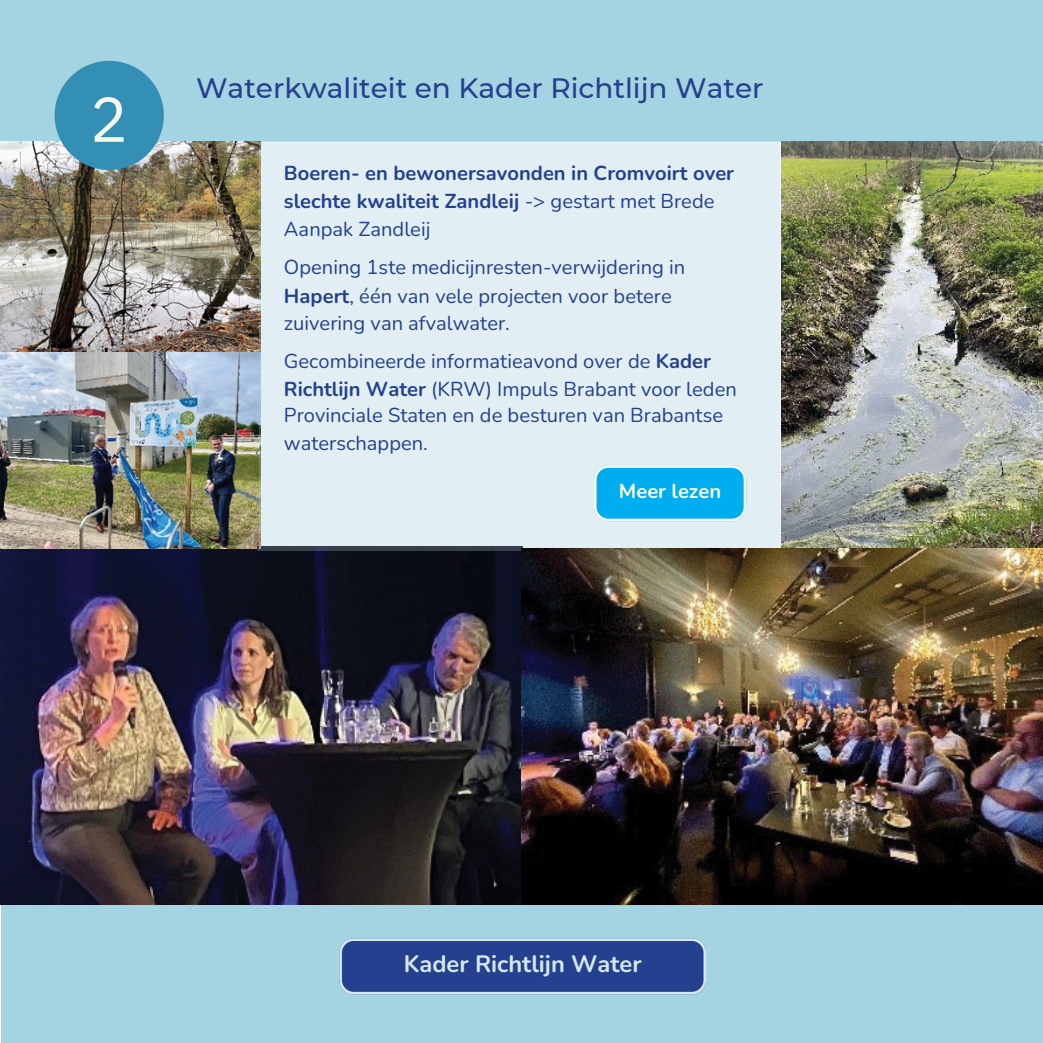
<style>
.page{position:relative;width:1043px;height:1043px;background:#fff}
.page>*{position:absolute;margin:0;border:0;box-sizing:border-box;transform-origin:0 0}
.t1{font:63px "IBM Plex Sans";color:#f3f8ea}
.t2{font:500 28px "Montserrat";color:#25408e}
.t3{font:700 23.62px "Nunito";color:#d4e8ef}
.t4{font:20.12px "Nunito";color:#25408e}
.t5{font:700 20.12px/27.7px "Nunito";color:#25408e}
.t6{font:700 20.12px "Nunito";color:#fbfdf7}
.s1{font-weight:400}
.s2{font-weight:700}
</style>
<div class="page">
<div style="left:0;top:0;width:1042px;height:141px;background:#a4d3e2"></div>
<div style="left:2px;top:862px;width:1040px;height:180px;background:#a4d3e2"></div>
<div style="left:260px;top:141px;width:520px;height:407px;background:#e1eff4"></div>
<img style="left:781px;top:141px;width:261px;height:407px">
<img style="left:0;top:141px;width:260px;height:407px">
<img style="left:0;top:548px;width:1042px;height:355px">
<img style="left:257px;top:546px;width:265px;height:4px">
<div style="left:55px;top:61px;width:109px;height:109px;background:#348fb5;border-radius:50%"></div>
<svg style="left:593px;top:465px;width:153px;height:56px;background:#21b8ef"></svg>
<svg style="left:339px;top:938px;width:366px;height:56px;background:#365197"></svg>
<p class="t1" style="left:90px;top:77px;width:39px">2</p>
<h1 class="t2" style="left:196px;top:71px;width:569px">Waterkwaliteit en Kader Richtlijn Water</h1>
<p class="t5" style="left:284px;top:160px;width:451px">Boeren- en bewonersavonden in Cromvoirt over slechte kwaliteit Zandleij <span class="s1">-&gt; gestart met Brede<br>Aanpak Zandleij</span></p>
<p class="t4" style="left:284px;top:253px;width:403px">Opening 1ste medicijnresten-verwijdering in</p>
<p class="t4" style="left:284px;top:282px;width:389px"><span class="s2">Hapert</span>, één van vele projecten voor betere</p>
<p class="t4" style="left:284px;top:310px;width:227px">zuivering van afvalwater.</p>
<p class="t4" style="left:284px;top:348px;width:428px">Gecombineerde informatieavond over de <span class="s2">Kader</span></p>
<p class="t4" style="left:284px;top:375px;width:454px"><span class="s2">Richtlijn Water</span> (KRW) Impuls Brabant voor leden</p>
<p class="t4" style="left:284px;top:401px;width:440px">Provinciale Staten en de besturen van Brabantse</p>
<p class="t4" style="left:284px;top:429px;width:145px">waterschappen.</p>
<p class="t6" style="left:618px;top:477px;width:104px">Meer lezen</p>
<p class="t3" style="left:403px;top:948px;width:239px">Kader Richtlijn Water</p>
</div>
